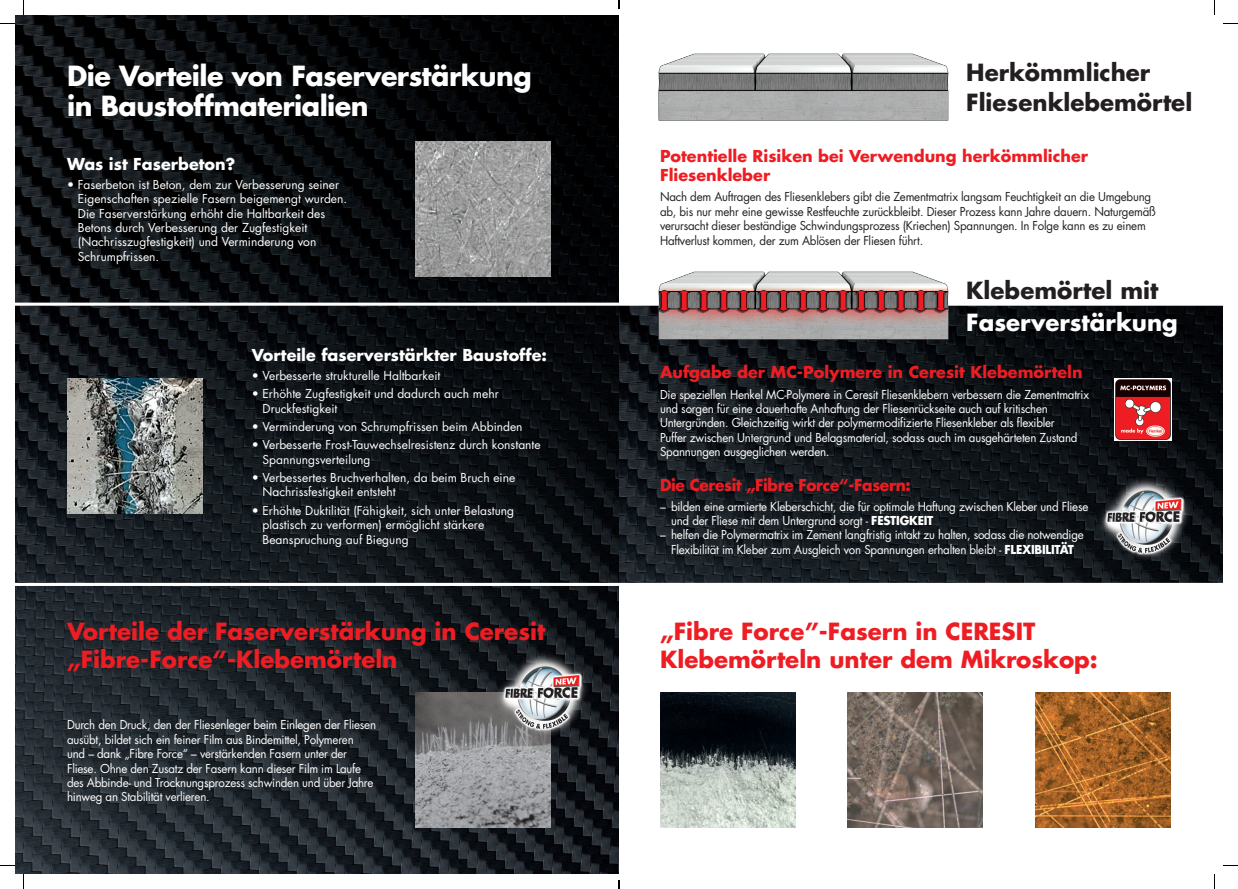
<style>
.page{position:relative;width:1238px;height:889px;background:#fff}
.page>*{position:absolute;margin:0;border:0;box-sizing:border-box;transform-origin:0 0}
.t1{font:700 27px/30px "Futura Std";letter-spacing:-.02em;color:#fff}
.t2{font:700 23px/27.6px "Futura Std";color:#ee1d23}
.t3{font:700 23px/30px "Futura Std";color:#231f20}
.t4{font:700 23px "Futura Std";color:#fff}
.t5{font:700 16px/19.2px "Futura Std";color:#ee1d23}
.t6{font:700 16px "Futura Std";color:#fff}
.t7{font:700 16px "Futura Std";letter-spacing:-.02em;color:#ee1d23;scale:.96 1}
.t8{font:12px/14.4px "Futura Std";letter-spacing:-.02em;color:#fff;scale:.96 1}
.t9{font:12px/14.4px "Futura Std";color:#fff}
.t10{font:12px/14.4px "Futura Std";letter-spacing:-.02em;color:#231f20;scale:.96 1}
.s1{font-weight:700}
</style>
<div class="page">
<img style="left:15px;top:15px;width:604px;height:859px">
<img style="left:619px;top:306px;width:604px;height:277px">
<img style="left:658px;top:53px;width:291px;height:68px">
<img style="left:1096px;top:471px;width:97px;height:93px">
<img style="left:1114px;top:379px;width:57px;height:61px">
<img style="left:416px;top:142px;width:135px;height:134px">
<img style="left:416px;top:693px;width:135px;height:135px">
<img style="left:660px;top:693px;width:135px;height:135px">
<img style="left:847px;top:693px;width:135px;height:135px">
<img style="left:1035px;top:693px;width:135px;height:135px">
<img style="left:67px;top:378px;width:135px;height:135px">
<hr style="left:15px;top:303px;width:1208px;height:3px;background:#fff">
<hr style="left:15px;top:583px;width:1208px;height:3px;background:#fff">
<img style="left:656px;top:271px;width:294px;height:70px">
<img style="left:494px;top:646px;width:97px;height:93px">
<svg style="left:0;top:23px;width:15px;height:1px"></svg>
<svg style="left:1223px;top:23px;width:15px;height:1px"></svg>
<svg style="left:0;top:865px;width:15px;height:1px"></svg>
<svg style="left:1223px;top:865px;width:15px;height:1px"></svg>
<svg style="left:23px;top:0;width:1px;height:15px"></svg>
<svg style="left:23px;top:874px;width:1px;height:15px"></svg>
<svg style="left:1214px;top:0;width:1px;height:15px"></svg>
<svg style="left:1214px;top:874px;width:1px;height:15px"></svg>
<svg style="left:618px;top:0;width:2px;height:9px"></svg>
<svg style="left:618px;top:880px;width:2px;height:9px"></svg>
<h1 class="t1" style="left:67px;top:61px;width:466px">Die Vorteile von Faserverstärkung in Baustoffmaterialien</h1>
<h3 class="t6" style="left:67px;top:154px;width:170px">Was ist Faserbeton?</h3>
<p class="t9" style="left:78px;top:177px;width:271px;text-indent:-11px">• Faserbeton ist Beton, dem zur Verbesserung seiner Eigenschaften spezielle Fasern beigemengt wurden.<br>Die Faserverstärkung erhöht die Haltbarkeit des Betons durch Verbesserung der Zugfestigkeit (Nachrisszugfestigkeit) und Verminderung von Schrumpfrissen.</p>
<h3 class="t6" style="left:252px;top:345px;width:297px">Vorteile faserverstärkter Baustoffe:</h3>
<p class="t9" style="left:252px;top:368px;width:190px">• Verbesserte strukturelle Haltbarkeit</p>
<p class="t9" style="left:262px;top:387px;width:238px;text-indent:-11px">• Erhöhte Zugfestigkeit und dadurch auch mehr<br>Druckfestigkeit</p>
<p class="t9" style="left:252px;top:419px;width:272px">• Verminderung von Schrumpfrissen beim Abbinden</p>
<p class="t9" style="left:262px;top:438px;width:280px;text-indent:-11px">• Verbesserte Frost-Tauwechselresistenz durch konstante<br>Spannungsverteilung</p>
<p class="t9" style="left:262px;top:471px;width:254px;text-indent:-11px">• Verbessertes Bruchverhalten, da beim Bruch eine<br>Nachrissfestigkeit entsteht</p>
<p class="t9" style="left:262px;top:503px;width:253px;text-indent:-11px">• Erhöhte Duktilität (Fähigkeit, sich unter Belastung plastisch zu verformen) ermöglicht stärkere<br>Beanspruchung auf Biegung</p>
<h2 class="t2" style="left:67px;top:617px;width:480px">Vorteile der Faserverstärkung in Ceresit „Fibre-Force“-Klebemörteln</h2>
<p class="t8" style="left:67px;top:718px;width:323px">Durch den Druck, den der Fliesenleger beim Einlegen der Fliesen ausübt, bildet sich ein feiner Film aus Bindemittel, Polymeren<br>und – dank „Fibre Force“ – verstärkenden Fasern unter der Fliese. Ohne den Zusatz der Fasern kann dieser Film im Laufe des Abbinde- und Trocknungsprozess schwinden und über Jahre hinweg an Stabilität verlieren.</p>
<h2 class="t3" style="left:966px;top:57px;width:227px">Herkömmlicher<br>Fliesenklebemörtel</h2>
<h3 class="t5" style="left:660px;top:146px;width:429px">Potentielle Risiken bei Verwendung herkömmlicher<br>Fliesenkleber</h3>
<p class="t10" style="left:660px;top:190px;width:518px">Nach dem Auftragen des Fliesenklebers gibt die Zementmatrix langsam Feuchtigkeit an die Umgebung ab, bis nur mehr eine gewisse Restfeuchte zurückbleibt. Dieser Prozess kann Jahre dauern. Naturgemäß verursacht dieser beständige Schwindungsprozess (Kriechen) Spannungen. In Folge kann es zu einem Haftverlust kommen, der zum Ablösen der Fliesen führt.</p>
<h2 class="t3" style="left:966px;top:275px;width:194px">Klebemörtel mit</h2>
<h2 class="t4" style="left:966px;top:307px;width:213px">Faserverstärkung</h2>
<h3 class="t5" style="left:660px;top:363px;width:424px">Aufgabe der MC-Polymere in Ceresit Klebemörteln</h3>
<p class="t8" style="left:660px;top:387px;width:448px">Die speziellen Henkel MC-Polymere in Ceresit Fliesenklebern verbessern die Zementmatrix und sorgen für eine dauerhafte Anhaftung der Fliesenrückseite auch auf kritischen Untergründen. Gleichzeitig wirkt der polymermodifizierte Fliesenkleber als flexibler<br>Puffer zwischen Untergrund und Belagsmaterial, sodass auch im ausgehärteten Zustand Spannungen ausgeglichen werden.</p>
<h3 class="t7" style="left:660px;top:474px;width:263px">Die Ceresit „Fibre Force“-Fasern:</h3>
<p class="t8" style="left:671px;top:499px;width:436px;text-indent:-11px">– bilden eine armierte Kleberschicht, die für optimale Haftung zwischen Kleber und Fliese und der Fliese mit dem Untergrund sorgt - <span class="s1">FESTIGKEIT</span></p>
<p class="t8" style="left:660px;top:528px;width:443px;text-align:center">– helfen die Polymermatrix im Zement langfristig intakt zu halten, sodass die notwendige<br>Flexibilität im Kleber zum Ausgleich von Spannungen erhalten bleibt - <span class="s1">FLEXIBILITÄT</span></p>
<h2 class="t2" style="left:660px;top:617px;width:439px">„Fibre Force”-Fasern in CERESIT<br>Klebemörteln unter dem Mikroskop:</h2>
</div>
